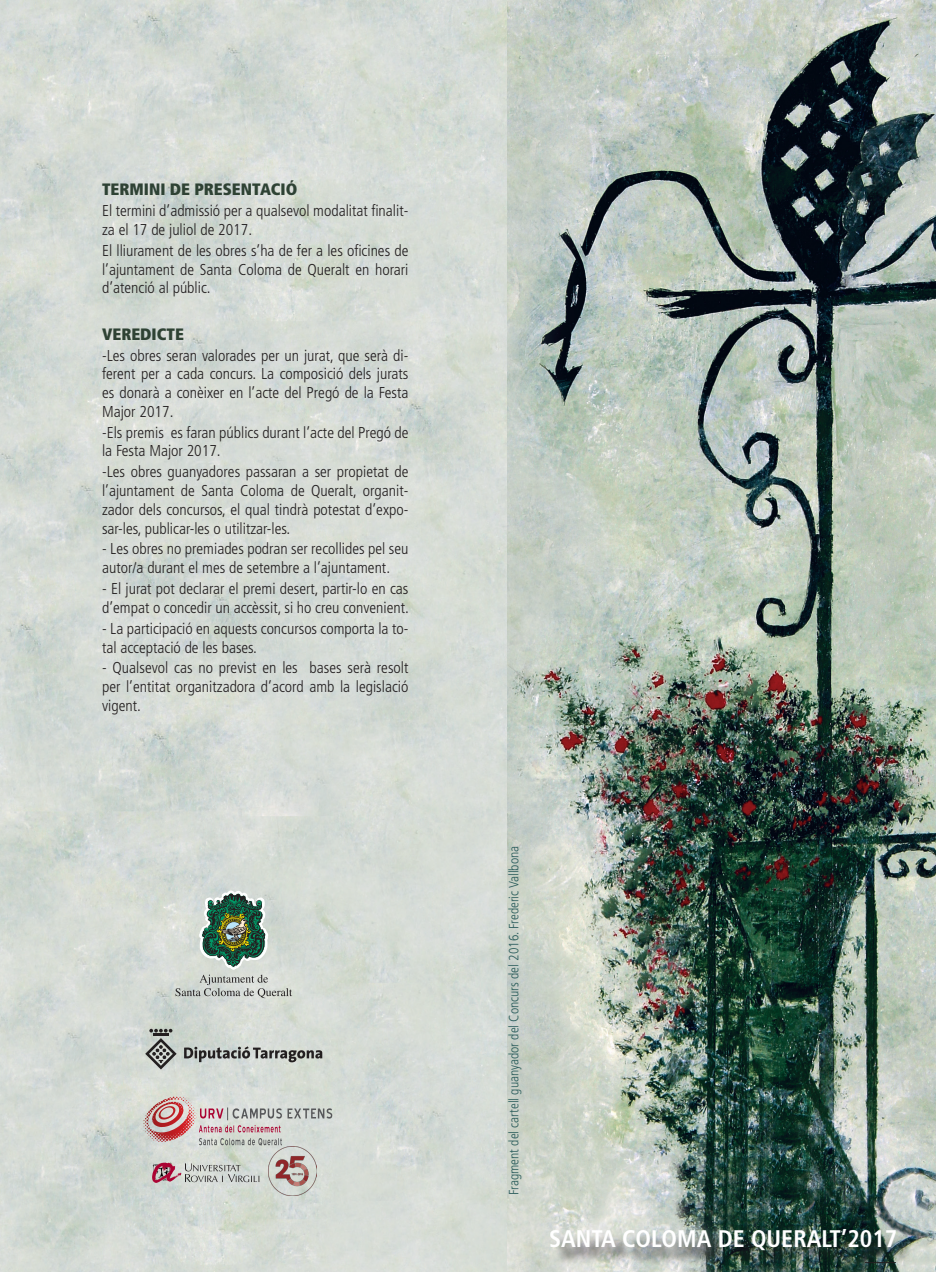
<style>
.page{position:relative;width:936px;height:1272px;background:#fff}
.page>*{position:absolute;margin:0;border:0;box-sizing:border-box;transform-origin:0 0}
.t1{font:700 condensed 24px "Frutiger";color:#fff}
.t2{font:900 condensed 16.5px "Frutiger";color:#2e4234}
.t3{font:300 condensed 15.75px/18.8px "Frutiger";color:#231f20}
.t4{font:300 condensed 13.5px "Frutiger";color:#2a5c5b}
</style>
<div class="page">
<img style="left:0;top:0;width:935px;height:1271px">
<div style="left:553px;top:1232px;width:361px;height:37px;background:#231f20;opacity:.75"></div>
<hr style="left:153px;top:1033px;width:16px;height:3px;background:#231f20">
<svg style="left:149px;top:1028px;width:23px;height:4px"></svg>
<svg style="left:145px;top:1038px;width:32px;height:31px"></svg>
<svg style="left:184px;top:1046px;width:138px;height:16px;background:#989b98"></svg>
<svg style="left:175px;top:889px;width:117px;height:109px;background:#a7b5aa"></svg>
<hr style="left:864px;top:1262px;width:31px;height:1px;background:#231f20">
<svg style="left:152px;top:1162px;width:107px;height:20px;background:#bbadae"></svg>
<svg style="left:148px;top:1096px;width:39px;height:20px"></svg>
<svg style="left:199px;top:1107px;width:133px;height:38px;background:#c6c1bf"></svg>
<img style="left:268px;top:1146px;width:48px;height:49px">
<p class="t2" style="left:102px;top:179px;width:197px">TERMINI DE PRESENTACIÓ</p>
<p class="t3" style="left:102px;top:201px;width:308px">El termini d’admissió per a qualsevol modalitat finalit&shy;za el 17 de juliol de 2017.</p>
<p class="t3" style="left:102px;top:241px;width:308px;text-align:justify">El lliurament de les obres s’ha de fer a les oficines de l’ajuntament de Santa Coloma de Queralt en horari d’atenció al públic.</p>
<p class="t2" style="left:102px;top:324px;width:83px">VEREDICTE</p>
<p class="t3" style="left:102px;top:346px;width:308px;text-align:justify">-Les obres seran valorades per un jurat, que serà di&shy;ferent per a cada concurs. La composició dels jurats es donarà a conèixer en l’acte del Pregó de la Festa Major 2017.</p>
<p class="t3" style="left:102px;top:423px;width:308px">-Els premis es faran públics durant l’acte del Pregó de la Festa Major 2017.</p>
<p class="t3" style="left:102px;top:462px;width:308px;text-align:justify">-Les obres guanyadores passaran a ser propietat de l’ajuntament de Santa Coloma de Queralt, organit&shy;zador dels concursos, el qual tindrà potestat d’expo&shy;sar-les, publicar-les o utilitzar-les.</p>
<p class="t3" style="left:102px;top:540px;width:308px">- Les obres no premiades podran ser recollides pel seu autor/a durant el mes de setembre a l’ajuntament.</p>
<p class="t3" style="left:102px;top:579px;width:308px">- El jurat pot declarar el premi desert, partir-lo en cas d’empat o concedir un accèssit, si ho creu convenient.</p>
<p class="t3" style="left:102px;top:619px;width:308px">- La participació en aquests concursos comporta la to&shy;tal acceptació de les bases.</p>
<p class="t3" style="left:102px;top:658px;width:308px;text-align:justify">- Qualsevol cas no previst en les bases serà resolt per l’entitat organitzadora d’acord amb la legislació vigent.</p>
<p class="t4" style="left:506px;top:1194px;width:350px;rotate:-90deg">Fragment del cartell guanyador del Concurs del 2016. Frederic Vallbona</p>
<p class="t1" style="left:549px;top:1224px;width:349px">SANTA COLOMA DE QUERALT’2017</p>
</div>
